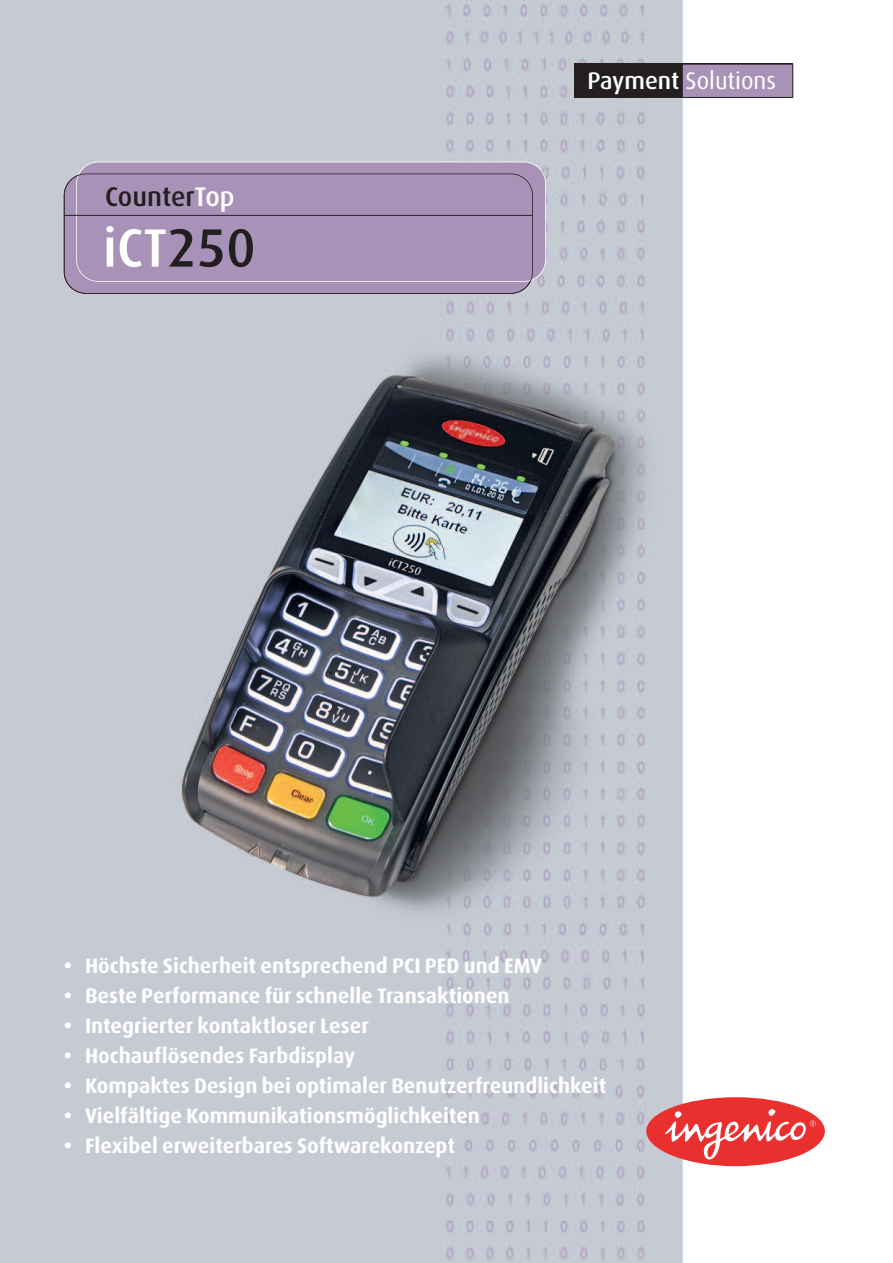
<style>
.page{position:relative;width:893px;height:1263px;background:#fff}
.page>*{position:absolute;margin:0;border:0;box-sizing:border-box;transform-origin:0 0}
.t1{font:500 54px "Dax";color:#fff}
.t2{font:500 27px "Dax";color:#231f20}
.t3{font:24px "Dax";color:#fff}
.t4{font:700 21px "Dax";color:#fff}
.s1{color:#fff}
.s2{color:#231f20}
.s3{font-weight:500}
</style>
<div class="page">
<img style="left:0;top:0;width:825px;height:1263px">
<div style="left:574px;top:64px;width:219px;height:34px;background:#231f20"></div>
<div style="left:682px;top:64px;width:111px;height:33px;background:#a992b8"></div>
<div style="left:682px;top:64px;width:111px;height:34px;border:1px solid #231f20"></div>
<div style="left:646px;top:1097px;width:179px;height:69px;background:#e9302f;border-radius:50%"></div>
<svg style="left:663px;top:1109px;width:153px;height:50px"></svg>
<div style="left:64px;top:174px;width:469px;height:119px;background:#a992b8;border-radius:22px"></div>
<div style="left:77px;top:162px;width:468px;height:119px;background:#a992b8;border-radius:21px"></div>
<div style="left:76px;top:162px;width:470px;height:120px;border:2px solid #fff;border-radius:22px"></div>
<hr style="left:64px;top:215px;width:469px;height:1px;background:#231f20">
<div style="left:64px;top:174px;width:469px;height:120px;border:2px solid #231f20;border-radius:22px"></div>
<p class="t2" style="left:105px;top:182px;width:131px">Counter<span class="s1">Top</span></p>
<h1 class="t1" style="left:103px;top:218px;width:154px">iCT<span class="s2">250</span></h1>
<p class="t3" style="left:587px;top:67px;width:190px"><span class="s3">Payment</span> Solutions</p>
<p class="t4" style="left:64px;top:954px;width:480px">• Höchste Sicherheit entsprechend PCI PED und EMV</p>
<p class="t4" style="left:64px;top:984px;width:447px">• Beste Performance für schnelle Transaktionen</p>
<p class="t4" style="left:64px;top:1014px;width:307px">• Integrierter kontaktloser Leser</p>
<p class="t4" style="left:64px;top:1044px;width:293px">• Hochauflösendes Farbdisplay</p>
<p class="t4" style="left:64px;top:1074px;width:544px">• Kompaktes Design bei optimaler Benutzerfreundlichkeit</p>
<p class="t4" style="left:64px;top:1104px;width:418px">• Vielfältige Kommunikationsmöglichkeiten</p>
<p class="t4" style="left:64px;top:1134px;width:393px">• Flexibel erweiterbares Softwarekonzept</p>
</div>
